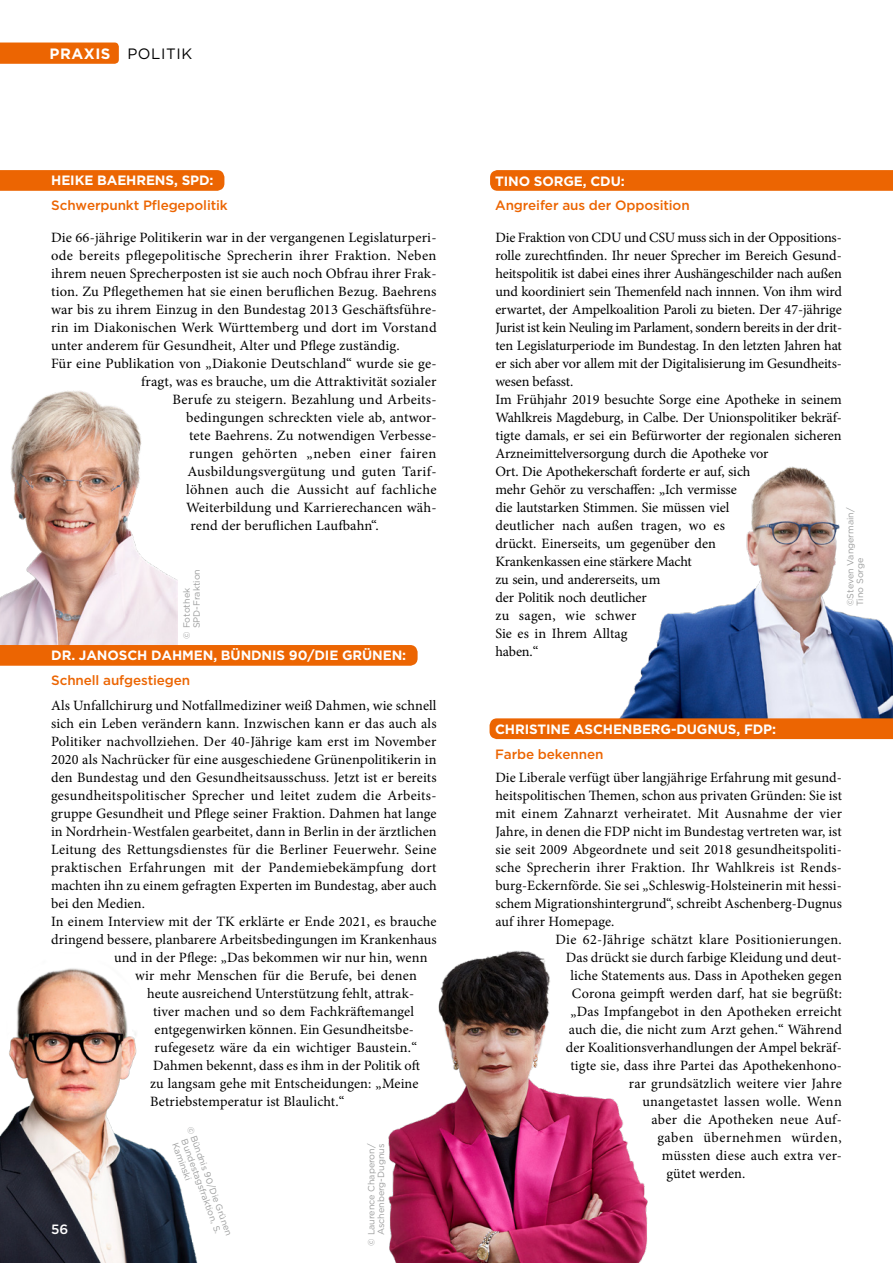
<style>
.page{position:relative;width:893px;height:1263px;background:#fff}
.page>*{position:absolute;margin:0;border:0;box-sizing:border-box;transform-origin:0 0}
.t1{font:15px "Gotham";letter-spacing:.04em;color:#000}
.t2{font:14.25px "Minion Pro";letter-spacing:.01em;color:#000}
.t3{font:14.25px/18px "Minion Pro";letter-spacing:-.01em;color:#000}
.t4{font:14.25px "Minion Pro";letter-spacing:.03em;color:#000}
.t5{font:14.25px "Minion Pro";letter-spacing:.035em;color:#000}
.t6{font:14.25px "Minion Pro";letter-spacing:.04em;color:#000}
.t7{font:700 13.5px "Gotham";letter-spacing:-.01em;color:#fff}
.t8{font:500 13.5px "Gotham";letter-spacing:-.01em;color:#ec6502}
.t9{font:500 13.5px "Gotham";color:#fff}
.t10{font:9px/9.8px "Gotham";color:#9c9d9d}
.s1{font-weight:700;color:#fff}
</style>
<div class="page">
<div style="left:0;top:43px;width:119px;height:21px;background:#ec6502"></div>
<img style="left:0;top:390px;width:178px;height:255px">
<img style="left:620px;top:466px;width:273px;height:252px">
<img style="left:0;top:968px;width:198px;height:295px">
<img style="left:388px;top:950px;width:260px;height:313px">
<svg style="left:0;top:170px;width:224px;height:21px;background:#ec6706"></svg>
<div style="left:0;top:645px;width:418px;height:21px;background:#ec6502"></div>
<div style="left:490px;top:718px;width:403px;height:21px;background:#ec6502"></div>
<svg style="left:490px;top:170px;width:403px;height:21px;background:#ec6706"></svg>
<p class="t1" style="left:50px;top:44px;width:144px"><span class="s1">PRAXIS</span> POLITIK</p>
<p class="t7" style="left:51px;top:172px;width:164px">HEIKE BAEHRENS, SPD:</p>
<p class="t8" style="left:51px;top:197px;width:178px">Schwerpunkt Pflegepolitik</p>
<p class="t2" style="left:51px;top:228px;width:387px">Die 66-jährige Politikerin war in der vergangenen Legislaturperi-</p>
<p class="t2" style="left:51px;top:246px;width:387px">ode bereits pflegepolitische Sprecherin ihrer Fraktion. Neben</p>
<p class="t2" style="left:51px;top:264px;width:387px">ihrem neuen Sprecherposten ist sie auch noch Obfrau ihrer Frak-</p>
<p class="t2" style="left:51px;top:282px;width:387px">tion. Zu Pflegethemen hat sie einen beruflichen Bezug. Baehrens</p>
<p class="t2" style="left:51px;top:300px;width:387px">war bis zu ihrem Einzug in den Bundestag 2013 Geschäftsführe-</p>
<p class="t2" style="left:51px;top:318px;width:387px">rin im Diakonischen Werk Württemberg und dort im Vorstand</p>
<p class="t2" style="left:51px;top:336px;width:350px">unter anderem für Gesundheit, Alter und Pflege zuständig.</p>
<p class="t2" style="left:51px;top:354px;width:387px">Für eine Publikation von „Diakonie Deutschland“ wurde sie ge-</p>
<p class="t2" style="left:141px;top:372px;width:297px">fragt, was es brauche, um die Attraktivität sozialer</p>
<p class="t2" style="left:173px;top:390px;width:266px">Berufe zu steigern. Bezahlung und Arbeits-</p>
<p class="t2" style="left:186px;top:408px;width:252px">bedingungen schreckten viele ab, antwor-</p>
<p class="t2" style="left:189px;top:426px;width:249px">tete Baehrens. Zu notwendigen Verbesse-</p>
<p class="t5" style="left:189px;top:444px;width:249px">rungen gehörten „neben einer fairen</p>
<p class="t2" style="left:188px;top:462px;width:250px">Ausbildungsvergütung und guten Tarif-</p>
<p class="t2" style="left:186px;top:480px;width:252px">löhnen auch die Aussicht auf fachliche</p>
<p class="t2" style="left:186px;top:498px;width:252px">Weiterbildung und Karrierechancen wäh-</p>
<p class="t2" style="left:191px;top:516px;width:190px">rend der beruflichen Laufbahn“.</p>
<p class="t10" style="left:182px;top:628px;width:61px;text-indent:-10px;rotate:-90deg">© Fotothek<br>SPD-Fraktion</p>
<p class="t7" style="left:51px;top:647px;width:356px">DR. JANOSCH DAHMEN, BÜNDNIS 90/DIE GRÜNEN:</p>
<p class="t8" style="left:51px;top:672px;width:140px">Schnell aufgestiegen</p>
<p class="t2" style="left:51px;top:696px;width:387px">Als Unfallchirurg und Notfallmediziner weiß Dahmen, wie schnell</p>
<p class="t2" style="left:51px;top:714px;width:387px">sich ein Leben verändern kann. Inzwischen kann er das auch als</p>
<p class="t2" style="left:51px;top:732px;width:387px">Politiker nachvollziehen. Der 40-Jährige kam erst im November</p>
<p class="t2" style="left:51px;top:750px;width:387px">2020 als Nachrücker für eine ausgeschiedene Grünenpolitikerin in</p>
<p class="t2" style="left:51px;top:768px;width:387px">den Bundestag und den Gesundheitsausschuss. Jetzt ist er bereits</p>
<p class="t2" style="left:51px;top:786px;width:387px">gesundheitspolitischer Sprecher und leitet zudem die Arbeits-</p>
<p class="t2" style="left:51px;top:804px;width:387px">gruppe Gesundheit und Pflege seiner Fraktion. Dahmen hat lange</p>
<p class="t2" style="left:51px;top:822px;width:387px">in Nordrhein-Westfalen gearbeitet, dann in Berlin in der ärztlichen</p>
<p class="t2" style="left:51px;top:840px;width:387px">Leitung des Rettungsdienstes für die Berliner Feuerwehr. Seine</p>
<p class="t4" style="left:51px;top:858px;width:387px">praktischen Erfahrungen mit der Pandemiebekämpfung dort</p>
<p class="t2" style="left:51px;top:876px;width:387px">machten ihn zu einem gefragten Experten im Bundestag, aber auch</p>
<p class="t2" style="left:51px;top:894px;width:95px">bei den Medien.</p>
<p class="t2" style="left:51px;top:912px;width:387px">In einem Interview mit der TK erklärte er Ende 2021, es brauche</p>
<p class="t2" style="left:51px;top:930px;width:387px">dringend bessere, planbarere Arbeitsbedingungen im Krankenhaus</p>
<p class="t2" style="left:114px;top:948px;width:315px">und in der Pflege: „Das bekommen wir nur hin, wenn</p>
<p class="t2" style="left:135px;top:966px;width:283px">wir mehr Menschen für die Berufe, bei denen</p>
<p class="t2" style="left:147px;top:984px;width:269px">heute ausreichend Unterstützung fehlt, attrak-</p>
<p class="t2" style="left:153px;top:1002px;width:263px">tiver machen und so dem Fachkräftemangel</p>
<p class="t2" style="left:155px;top:1020px;width:261px">entgegenwirken können. Ein Gesundheitsbe-</p>
<p class="t2" style="left:155px;top:1038px;width:264px">rufegesetz wäre da ein wichtiger Baustein.“</p>
<p class="t2" style="left:153px;top:1056px;width:268px">Dahmen bekennt, dass es ihm in der Politik oft</p>
<p class="t2" style="left:150px;top:1074px;width:270px">zu langsam gehe mit Entscheidungen: „Meine</p>
<p class="t2" style="left:150px;top:1092px;width:196px">Betriebstemperatur ist Blaulicht.“</p>
<p class="t9" style="left:51px;top:1220px;width:19px">56</p>
<p class="t10" style="left:198px;top:1134px;width:107px;text-indent:-10px;rotate:70deg">© Bündnis 90/Die Grünen<br>Bundestagsfraktion, S.<br>Kaminski</p>
<p class="t10" style="left:366px;top:1245px;width:104px;text-align:right;rotate:-90deg">© Laurence Chaperon/<br>Aschenberg-Dugnus</p>
<p class="t7" style="left:495px;top:172px;width:131px">TINO SORGE, CDU:</p>
<p class="t8" style="left:495px;top:197px;width:196px">Angreifer aus der Opposition</p>
<p class="t3" style="left:495px;top:229px;width:348px">Die Fraktion von CDU und CSU muss sich in der Oppositions&shy;rolle zurechtfinden. Ihr neuer Sprecher im Bereich Gesund&shy;heitspolitik ist dabei eines ihrer Aushängeschilder nach außen und koordiniert sein Themenfeld nach innnen. Von ihm wird erwartet, der Ampelkoalition Paroli zu bieten. Der 47-jährige Jurist ist kein Neuling im Parlament, sondern bereits in der drit&shy;ten Legislaturperiode im Bundestag. In den letzten Jahren hat er sich aber vor allem mit der Digitalisierung im Gesundheits&shy;wesen befasst.<br>Im Frühjahr 2019 besuchte Sorge eine Apotheke in seinem Wahlkreis Magdeburg, in Calbe. Der Unionspolitiker bekräf&shy;tigte damals, er sei ein Befürworter der regionalen sicheren Arzneimittelversorgung durch die Apotheke vor<br>Ort. Die Apothekerschaft forderte er auf, sich<br>mehr Gehör zu verschaffen: „Ich vermisse<br>die lautstarken Stimmen. Sie müssen viel<br>deutlicher nach außen tragen, wo es<br>drückt. Einerseits, um gegenüber den<br>Krankenkassen eine stärkere Macht<br>zu sein, und andererseits, um<br>der Politik noch deutlicher<br>zu sagen, wie schwer<br>Sie es in Ihrem Alltag<br>haben.“</p>
<p class="t10" style="left:845px;top:606px;width:100px;rotate:-90deg">©Steven Vangermain/<br>Tino Sorge</p>
<p class="t7" style="left:495px;top:720px;width:282px">CHRISTINE ASCHENBERG-DUGNUS, FDP:</p>
<p class="t8" style="left:495px;top:745px;width:110px">Farbe bekennen</p>
<p class="t2" style="left:495px;top:768px;width:348px">Die Liberale verfügt über langjährige Erfahrung mit gesund-</p>
<p class="t2" style="left:495px;top:786px;width:348px">heitspolitischen Themen, schon aus privaten Gründen: Sie ist</p>
<p class="t2" style="left:495px;top:804px;width:348px">mit einem Zahnarzt verheiratet. Mit Ausnahme der vier</p>
<p class="t2" style="left:495px;top:822px;width:348px">Jahre, in denen die FDP nicht im Bundestag vertreten war, ist</p>
<p class="t2" style="left:495px;top:840px;width:348px">sie seit 2009 Abgeordnete und seit 2018 gesundheitspoliti-</p>
<p class="t2" style="left:495px;top:858px;width:348px">sche Sprecherin ihrer Fraktion. Ihr Wahlkreis ist Rends-</p>
<p class="t2" style="left:495px;top:876px;width:348px">burg-Eckernförde. Sie sei „Schleswig-Holsteinerin mit hessi-</p>
<p class="t2" style="left:495px;top:894px;width:348px">schem Migrationshintergrund“, schreibt Aschenberg-Dugnus</p>
<p class="t2" style="left:495px;top:912px;width:121px">auf ihrer Homepage.</p>
<p class="t2" style="left:555px;top:930px;width:288px">Die 62-Jährige schätzt klare Positionierungen.</p>
<p class="t2" style="left:566px;top:948px;width:277px">Das drückt sie durch farbige Kleidung und deut-</p>
<p class="t2" style="left:570px;top:966px;width:273px">liche Statements aus. Dass in Apotheken gegen</p>
<p class="t2" style="left:572px;top:984px;width:272px">Corona geimpft werden darf, hat sie begrüßt:</p>
<p class="t2" style="left:570px;top:1002px;width:273px">„Das Impfangebot in den Apotheken erreicht</p>
<p class="t2" style="left:569px;top:1020px;width:274px">auch die, die nicht zum Arzt gehen.“ Während</p>
<p class="t2" style="left:566px;top:1038px;width:277px">der Koalitionsverhandlungen der Ampel bekräf-</p>
<p class="t2" style="left:570px;top:1056px;width:273px">tigte sie, dass ihre Partei das Apothekenhono-</p>
<p class="t2" style="left:629px;top:1074px;width:214px">rar grundsätzlich weitere vier Jahre</p>
<p class="t2" style="left:642px;top:1092px;width:201px">unangetastet lassen wolle. Wenn</p>
<p class="t2" style="left:651px;top:1110px;width:190px">aber die Apotheken neue Auf-</p>
<p class="t6" style="left:657px;top:1128px;width:186px">gaben übernehmen würden,</p>
<p class="t2" style="left:662px;top:1146px;width:182px">müssten diese auch extra ver-</p>
<p class="t2" style="left:666px;top:1164px;width:81px">gütet werden.</p>
</div>
